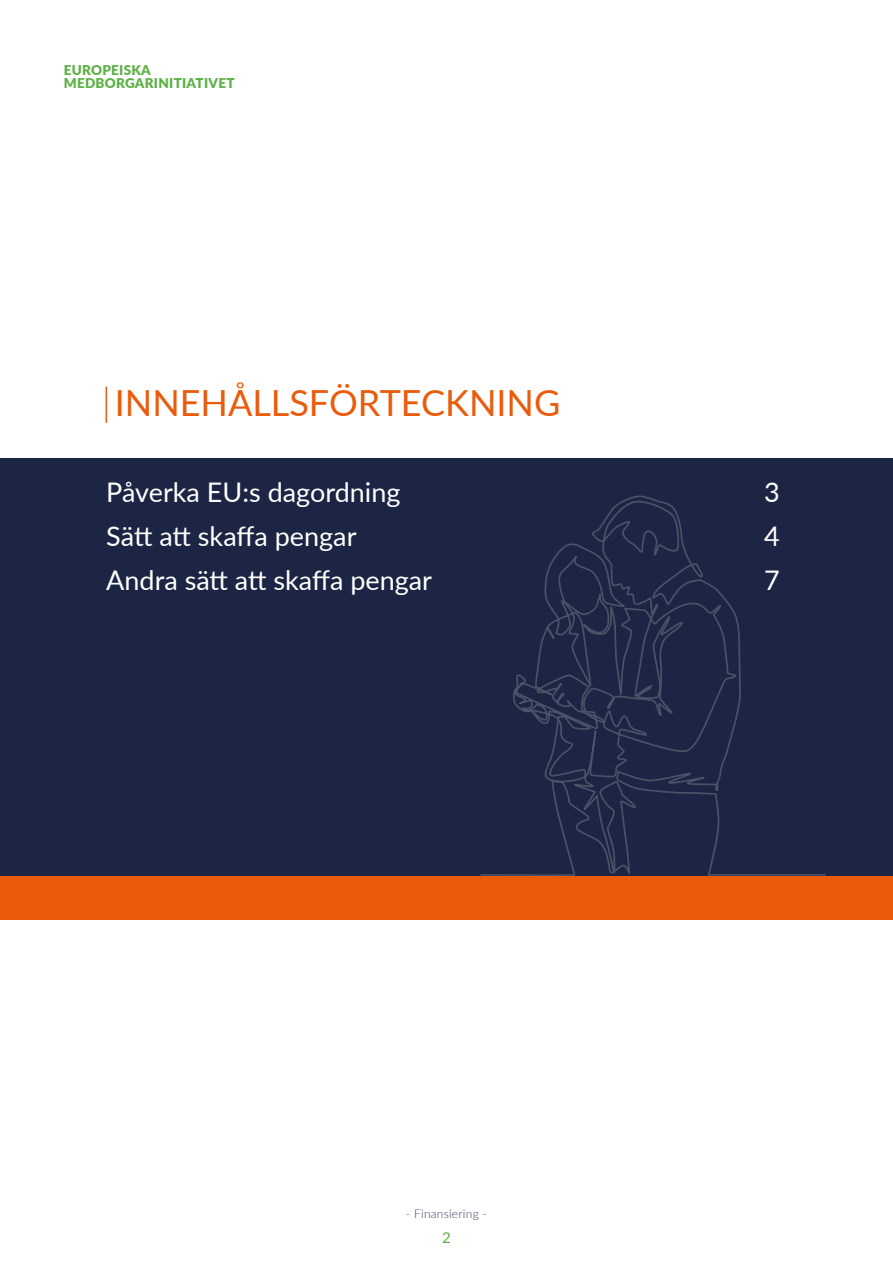
<style>
.page{position:relative;width:893px;height:1263px;background:#fff}
.page>*{position:absolute;margin:0;border:0;box-sizing:border-box;transform-origin:0 0}
.t1{font:36px "Lato";color:#ea5b0b}
.t2{font:27px "Lato";color:#fff}
.t3{font:15px "Lato";color:#5cb246}
.t4{font:900 13.5px/13.5px "Lato";letter-spacing:.02em;color:#5cb246}
.t5{font:300 12px "Lato";letter-spacing:.02em;color:#3c3e5c}
</style>
<div class="page">
<div style="left:0;top:459px;width:893px;height:417px;background:#1c2543"></div>
<svg style="left:480px;top:495px;width:346px;height:381px"></svg>
<div style="left:0;top:876px;width:893px;height:43px;background:#ea5b0b"></div>
<hr style="left:106px;top:387px;width:1px;height:36px;background:#ea5b0b">
<p class="t4" style="left:64px;top:62px;width:172px">EUROPEISKA<br>MEDBORGARINITIATIVET</p>
<h1 class="t1" style="left:115px;top:377px;width:447px">INNEHÅLLSFÖRTECKNING</h1>
<p class="t2" style="left:106px;top:473px;width:296px">Påverka EU:s dagordning</p>
<p class="t2" style="left:764px;top:473px;width:17px">3</p>
<p class="t2" style="left:106px;top:517px;width:252px">Sätt att skaffa pengar</p>
<p class="t2" style="left:764px;top:517px;width:17px">4</p>
<p class="t2" style="left:106px;top:560px;width:327px">Andra sätt att skaffa pengar</p>
<p class="t2" style="left:764px;top:560px;width:17px">7</p>
<p class="t5" style="left:406px;top:1206px;width:83px">- Finansiering -</p>
<p class="t3" style="left:442px;top:1227px;width:10px">2</p>
</div>
